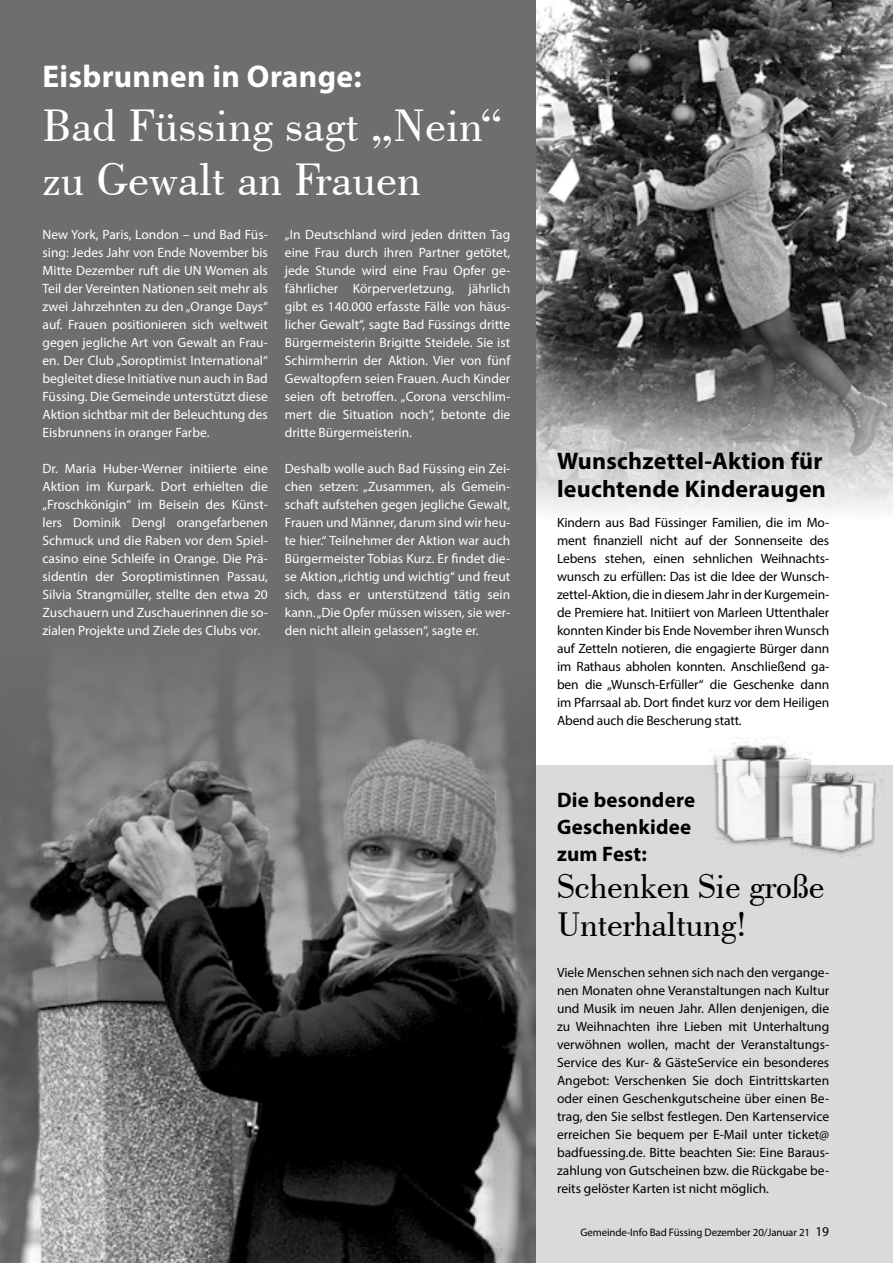
<style>
.page{position:relative;width:893px;height:1263px;background:#fff}
.page>*{position:absolute;margin:0;border:0;box-sizing:border-box;transform-origin:0 0}
.t1{font:48px/54px "Bodoni BT";color:#fff}
.t2{font:36px/37.5px "Bodoni BT";letter-spacing:-.01em;color:#000}
.t3{font:700 31.5px "Myriad Pro";letter-spacing:.01em;color:#fff}
.t4{font:700 24px/28.5px "Myriad Pro";letter-spacing:.01em;color:#000}
.t5{font:700 21px/27px "Myriad Pro";letter-spacing:.01em;color:#000}
.t6{font:13.5px/18px "Myriad Pro";color:#fff;text-align:justify}
.t7{font:13.5px/18px "Myriad Pro";letter-spacing:-.005em;color:#000;text-align:justify}
.t8{font:10.8px "Myriad Pro";letter-spacing:-.01em;color:#000}
.s1{font-size:13.5px}
</style>
<div class="page">
<div style="left:536px;top:765px;width:357px;height:498px;background:#d9dada"></div>
<img style="left:536px;top:0;width:357px;height:513px">
<div style="left:0;top:0;width:536px;height:1263px;background:#6e6e6e"></div>
<img style="left:0;top:683px;width:536px;height:580px">
<img style="left:713px;top:737px;width:171px;height:120px">
<h3 class="t3" style="left:43px;top:56px;width:321px">Eisbrunnen in Orange:</h3>
<h1 class="t1" style="left:43px;top:98px;width:462px">Bad Füssing sagt „Nein“ zu Gewalt an Frauen</h1>
<p class="t6" style="left:43px;top:225px;width:227px">New York, Paris, London – und Bad Füs&shy;sing: Jedes Jahr von Ende November bis Mitte Dezember ruft die UN Women als Teil der Vereinten Nationen seit mehr als zwei Jahrzehnten zu den „Orange Days“ auf. Frauen positionieren sich weltweit gegen jegliche Art von Gewalt an Frau&shy;en. Der Club „Soroptimist International“ begleitet diese Initiative nun auch in Bad Füssing. Die Gemeinde unterstützt diese Aktion sichtbar mit der Beleuchtung des Eisbrunnens in oranger Farbe.</p>
<p class="t6" style="left:43px;top:459px;width:227px">Dr. Maria Huber-Werner initiierte eine Aktion im Kurpark. Dort erhielten die „Froschkönigin“ im Beisein des Künst&shy;lers Dominik Dengl orangefarbenen Schmuck und die Raben vor dem Spiel&shy;casino eine Schleife in Orange. Die Prä&shy;sidentin der Soroptimistinnen Passau, Silvia Strangmüller, stellte den etwa 20<br>Zuschauern und Zuschauerinnen die so&shy;zialen Projekte und Ziele des Clubs vor.</p>
<p class="t6" style="left:285px;top:225px;width:227px">„In Deutschland wird jeden dritten Tag eine Frau durch ihren Partner getötet, jede Stunde wird eine Frau Opfer ge&shy;fährlicher Körperverletzung, jährlich gibt es 140.000 erfasste Fälle von häus&shy;licher Gewalt“, sagte Bad Füssings dritte Bürgermeisterin Brigitte Steidele. Sie ist Schirmherrin der Aktion. Vier von fünf Gewaltopfern seien Frauen. Auch Kinder seien oft betroffen. „Corona verschlim&shy;mert die Situation noch“, betonte die dritte Bürgermeisterin.</p>
<p class="t6" style="left:285px;top:459px;width:227px">Deshalb wolle auch Bad Füssing ein Zei&shy;chen setzen: „Zusammen, als Gemein&shy;schaft aufstehen gegen jegliche Gewalt, Frauen und Männer, darum sind wir heu&shy;te hier.“ Teilnehmer der Aktion war auch Bürgermeister Tobias Kurz. Er findet die&shy;se Aktion „richtig und wichtig“ und freut sich, dass er unterstützend tätig sein kann. „Die Opfer müssen wissen, sie wer&shy;den nicht allein gelassen“, sagte er.</p>
<h3 class="t4" style="left:557px;top:446px;width:270px">Wunschzettel-Aktion für leuchtende Kinderaugen</h3>
<p class="t7" style="left:557px;top:513px;width:274px">Kindern aus Bad Füssinger Familien, die im Mo&shy;ment finanziell nicht auf der Sonnenseite des Lebens stehen, einen sehnlichen Weihnachts&shy;wunsch zu erfüllen: Das ist die Idee der Wunsch&shy;zettel-Aktion, die in diesem Jahr in der Kurgemein&shy;de Premiere hat. Initiiert von Marleen Uttenthaler konnten Kinder bis Ende November ihren Wunsch auf Zetteln notieren, die engagierte Bürger dann im Rathaus abholen konnten. Anschließend ga&shy;ben die „Wunsch-Erfüller“ die Geschenke dann im Pfarrsaal ab. Dort findet kurz vor dem Heiligen Abend auch die Bescherung statt.</p>
<h3 class="t5" style="left:557px;top:785px;width:140px">Die besondere<br>Geschenkidee zum Fest:</h3>
<h2 class="t2" style="left:557px;top:867px;width:269px">Schenken Sie große<br>Unterhaltung!</h2>
<p class="t7" style="left:557px;top:963px;width:274px">Viele Menschen sehnen sich nach den vergange&shy;nen Monaten ohne Veranstaltungen nach Kultur und Musik im neuen Jahr. Allen denjenigen, die zu Weihnachten ihre Lieben mit Unterhaltung verwöhnen wollen, macht der Veranstaltungs-Service des Kur- &amp; GästeService ein besonderes Angebot: Verschenken Sie doch Eintrittskarten oder einen Geschenkgutscheine über einen Be&shy;trag, den Sie selbst festlegen. Den Kartenservice erreichen Sie bequem per E-Mail unter ticket@ badfuessing.de. Bitte beachten Sie: Eine Baraus&shy;zahlung von Gutscheinen bzw. die Rückgabe be&shy;reits gelöster Karten ist nicht möglich.</p>
<p class="t8" style="left:580px;top:1226px;width:250px">Gemeinde-Info Bad Füssing Dezember 20/Januar 21 <span class="s1">19</span></p>
</div>
